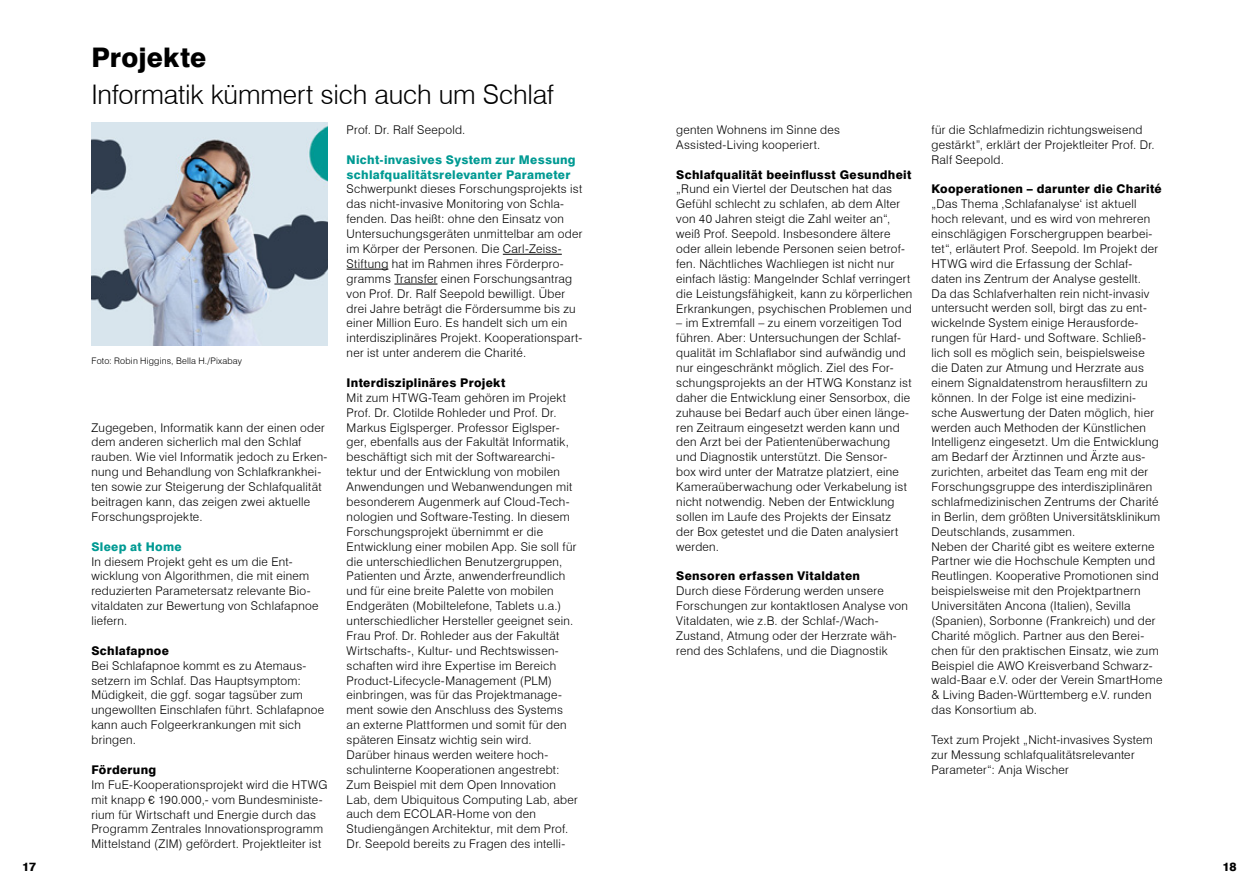
<style>
.page{position:relative;width:1259px;height:893px;background:#fff}
.page>*{position:absolute;margin:0;border:0;box-sizing:border-box;transform-origin:0 0}
.t1{font:300 27px "Swiss 721 BT";letter-spacing:-.005em;color:#000}
.t2{font:800 27px "Swiss 721 BT";letter-spacing:.005em;color:#000}
.t3{font:300 12px/14.9px "Swiss 721 BT";letter-spacing:.025em;color:#000}
.t4{font:800 12px "Swiss 721 BT";letter-spacing:.025em;color:#000}
.t5{font:800 12px/14.9px "Swiss 721 BT";letter-spacing:.025em;color:#009a93}
.t6{font:300 9px "Swiss 721 BT";letter-spacing:.02em;color:#000}
</style>
<div class="page">
<hr style="left:503px;top:254px;width:59px;height:1px;background:#000">
<hr style="left:347px;top:269px;width:41px;height:1px;background:#000">
<hr style="left:394px;top:284px;width:43px;height:1px;background:#000">
<img style="left:91px;top:122px;width:236px;height:223px">
<h1 class="t2" style="left:91px;top:41px;width:116px">Projekte</h1>
<h1 class="t1" style="left:91px;top:78px;width:464px">Informatik kümmert sich auch um Schlaf</h1>
<p class="t6" style="left:91px;top:356px;width:152px">Foto: Robin Higgins, Bella H./Pixabay</p>
<p class="t3" style="left:91px;top:420px;width:237px">Zugegeben, Informatik kann der einen oder dem anderen sicherlich mal den Schlaf rauben. Wie viel Informatik jedoch zu Erken&shy;nung und Behandlung von Schlafkrankhei&shy;ten sowie zur Steigerung der Schlafqualität beitragen kann, das zeigen zwei aktuelle Forschungsprojekte.</p>
<p class="t5" style="left:91px;top:539px;width:92px">Sleep at Home</p>
<p class="t3" style="left:91px;top:554px;width:229px">In diesem Projekt geht es um die Ent&shy;wicklung von Algorithmen, die mit einem reduzierten Parametersatz relevante Bio&shy;vitaldaten zur Bewertung von Schlafapnoe liefern.</p>
<p class="t4" style="left:91px;top:643px;width:79px">Schlafapnoe</p>
<p class="t3" style="left:91px;top:658px;width:234px">Bei Schlafapnoe kommt es zu Atemaus&shy;setzern im Schlaf. Das Hauptsymptom:<br>Müdigkeit, die ggf. sogar tagsüber zum ungewollten Einschlafen führt. Schlafapnoe kann auch Folgeerkrankungen mit sich bringen.</p>
<p class="t4" style="left:91px;top:762px;width:66px">Förderung</p>
<p class="t3" style="left:91px;top:777px;width:237px">Im FuE-Kooperationsprojekt wird die HTWG mit knapp € 190.000,- vom Bundesministe&shy;rium für Wirtschaft und Energie durch das Programm Zentrales Innovationsprogramm Mittelstand (ZIM) gefördert. Projektleiter ist</p>
<p class="t3" style="left:347px;top:122px;width:120px">Prof. Dr. Ralf Seepold.</p>
<p class="t5" style="left:347px;top:152px;width:230px">Nicht-invasives System zur Messung schlafqualitätsrelevanter Parameter</p>
<p class="t3" style="left:347px;top:182px;width:237px">Schwerpunkt dieses Forschungsprojekts ist das nicht-invasive Monitoring von Schla&shy;fenden. Das heißt: ohne den Einsatz von Untersuchungsgeräten unmittelbar am oder im Körper der Personen. Die Carl-Zeiss-Stiftung hat im Rahmen ihres Förderpro&shy;gramms Transfer einen Forschungsantrag von Prof. Dr. Ralf Seepold bewilligt. Über drei Jahre beträgt die Fördersumme bis zu einer Million Euro. Es handelt sich um ein interdisziplinäres Projekt. Kooperationspart&shy;ner ist unter anderem die Charité.</p>
<p class="t4" style="left:347px;top:375px;width:160px">Interdisziplinäres Projekt</p>
<p class="t3" style="left:347px;top:390px;width:233px">Mit zum HTWG-Team gehören im Projekt Prof. Dr. Clotilde Rohleder und Prof. Dr.<br>Markus Eiglsperger. Professor Eiglsper&shy;ger, ebenfalls aus der Fakultät Informatik, beschäftigt sich mit der Softwarearchi&shy;tektur und der Entwicklung von mobilen Anwendungen und Webanwendungen mit besonderem Augenmerk auf Cloud-Tech&shy;nologien und Software-Testing. In diesem Forschungsprojekt übernimmt er die Entwicklung einer mobilen App. Sie soll für die unterschiedlichen Benutzergruppen, Patienten und Ärzte, anwenderfreundlich und für eine breite Palette von mobilen Endgeräten (Mobiltelefone, Tablets u.a.) unterschiedlicher Hersteller geeignet sein.<br>Frau Prof. Dr. Rohleder aus der Fakultät Wirtschafts-, Kultur- und Rechtswissen&shy;schaften wird ihre Expertise im Bereich Product-Lifecycle-Management (PLM) einbringen, was für das Projektmanage&shy;ment sowie den Anschluss des Systems an externe Plattformen und somit für den späteren Einsatz wichtig sein wird.<br>Darüber hinaus werden weitere hoch&shy;schulinterne Kooperationen angestrebt:<br>Zum Beispiel mit dem Open Innovation Lab, dem Ubiquitous Computing Lab, aber auch dem ECOLAR-Home von den Studiengängen Architektur, mit dem Prof.<br>Dr. Seepold bereits zu Fragen des intelli-</p>
<p class="t3" style="left:676px;top:122px;width:165px">genten Wohnens im Sinne des<br>Assisted-Living kooperiert.</p>
<p class="t4" style="left:676px;top:167px;width:237px">Schlafqualität beeinflusst Gesundheit</p>
<p class="t3" style="left:676px;top:182px;width:237px">„Rund ein Viertel der Deutschen hat das Gefühl schlecht zu schlafen, ab dem Alter von 40 Jahren steigt die Zahl weiter an“, weiß Prof. Seepold. Insbesondere ältere oder allein lebende Personen seien betrof&shy;fen. Nächtliches Wachliegen ist nicht nur einfach lästig: Mangelnder Schlaf verringert die Leistungsfähigkeit, kann zu körperlichen Erkrankungen, psychischen Problemen und</p>
<p class="t3" style="left:676px;top:316px;width:237px">– im Extremfall – zu einem vorzeitigen Tod führen. Aber: Untersuchungen der Schlaf&shy;qualität im Schlaflabor sind aufwändig und nur eingeschränkt möglich. Ziel des For&shy;schungsprojekts an der HTWG Konstanz ist daher die Entwicklung einer Sensorbox, die zuhause bei Bedarf auch über einen länge&shy;ren Zeitraum eingesetzt werden kann und den Arzt bei der Patientenüberwachung und Diagnostik unterstützt. Die Sensor-<br>box wird unter der Matratze platziert, eine Kameraüberwachung oder Verkabelung ist nicht notwendig. Neben der Entwicklung sollen im Laufe des Projekts der Einsatz der Box getestet und die Daten analysiert werden.</p>
<p class="t4" style="left:676px;top:569px;width:185px">Sensoren erfassen Vitaldaten</p>
<p class="t3" style="left:676px;top:583px;width:233px">Durch diese Förderung werden unsere Forschungen zur kontaktlosen Analyse von Vitaldaten, wie z.B. der Schlaf-/Wach-Zustand, Atmung oder der Herzrate wäh&shy;rend des Schlafens, und die Diagnostik</p>
<p class="t3" style="left:931px;top:122px;width:225px">für die Schlafmedizin richtungsweisend gestärkt”, erklärt der Projektleiter Prof. Dr.<br>Ralf Seepold.</p>
<p class="t4" style="left:931px;top:182px;width:232px">Kooperationen – darunter die Charité</p>
<p class="t3" style="left:931px;top:196px;width:232px">„Das Thema ‚Schlafanalyse‘ ist aktuell hoch relevant, und es wird von mehreren einschlägigen Forschergruppen bearbei&shy;tet“, erläutert Prof. Seepold. Im Projekt der HTWG wird die Erfassung der Schlaf&shy;daten ins Zentrum der Analyse gestellt.<br>Da das Schlafverhalten rein nicht-invasiv untersucht werden soll, birgt das zu ent&shy;wickelnde System einige Herausforde&shy;rungen für Hard- und Software. Schließ&shy;lich soll es möglich sein, beispielsweise die Daten zur Atmung und Herzrate aus einem Signaldatenstrom herausfiltern zu können. In der Folge ist eine medizini&shy;sche Auswertung der Daten möglich, hier werden auch Methoden der Künstlichen Intelligenz eingesetzt. Um die Entwicklung am Bedarf der Ärztinnen und Ärzte aus&shy;zurichten, arbeitet das Team eng mit der Forschungsgruppe des interdisziplinären schlafmedizinischen Zentrums der Charité in Berlin, dem größten Universitätsklinikum Deutschlands, zusammen.<br>Neben der Charité gibt es weitere externe Partner wie die Hochschule Kempten und Reutlingen. Kooperative Promotionen sind beispielsweise mit den Projektpartnern Universitäten Ancona (Italien), Sevilla (Spanien), Sorbonne (Frankreich) und der Charité möglich. Partner aus den Berei&shy;chen für den praktischen Einsatz, wie zum Beispiel die AWO Kreisverband Schwarz&shy;wald-Baar e.V. oder der Verein SmartHome &amp; Living Baden-Württemberg e.V. runden das Konsortium ab.</p>
<p class="t3" style="left:931px;top:732px;width:223px">Text zum Projekt „Nicht-invasives System zur Messung schlafqualitätsrelevanter<br>Parameter“: Anja Wischer</p>
<p class="t4" style="left:22px;top:859px;width:15px">17</p>
<p class="t4" style="left:1222px;top:859px;width:16px">18</p>
</div>
